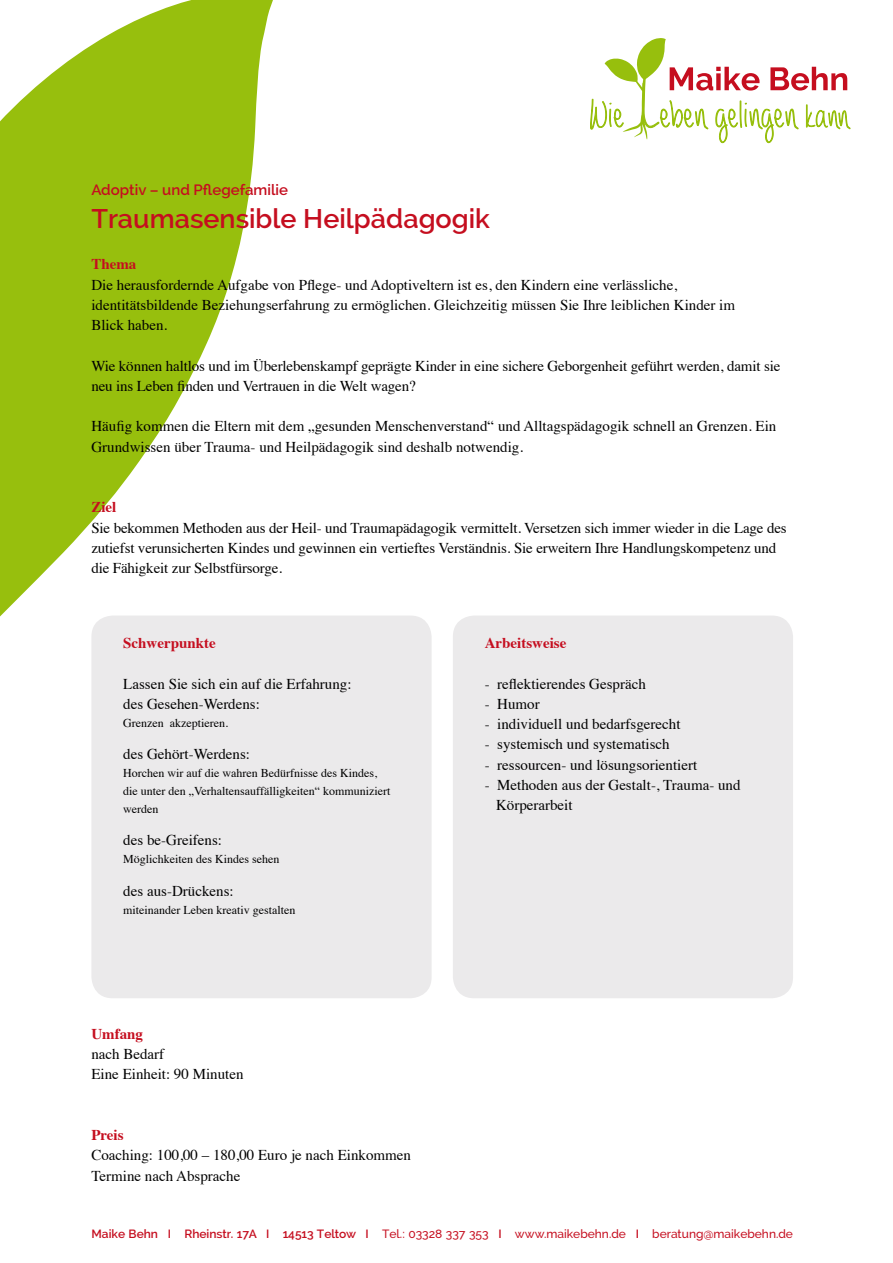
<style>
.page{position:relative;width:893px;height:1263px;background:#fff}
.page>*{position:absolute;margin:0;border:0;box-sizing:border-box;transform-origin:0 0}
.t1{font:600 27px "Raleway";color:#c50e1f}
.t2{font:15px/20.2px "Times";color:#000}
.t3{font:700 15px "Times";color:#c50e1f}
.t4{font:600 15px "Raleway";color:#c50e1f}
.t5{font:12px/18px "Times";color:#000}
.t6{font:500 12px "Raleway";color:#c50e1f}
.s1{font-weight:600}
</style>
<div class="page">
<svg style="left:0;top:0;width:273px;height:617px;fill:#97bf0d"></svg>
<svg style="left:590px;top:38px;width:261px;height:106px"></svg>
<div style="left:91px;top:615px;width:341px;height:383px;background:#ebeaeb;border-radius:21px"></div>
<div style="left:453px;top:615px;width:340px;height:383px;background:#ebeaeb;border-radius:21px"></div>
<p class="t4" style="left:91px;top:181px;width:198px">Adoptiv – und Pflegefamilie</p>
<h1 class="t1" style="left:91px;top:202px;width:400px">Traumasensible Heilpädagogik</h1>
<p class="t3" style="left:91px;top:250px;width:46px">Thema</p>
<p class="t2" style="left:91px;top:273px;width:645px">Die herausfordernde Aufgabe von Pflege- und Adoptiveltern ist es, den Kindern eine verlässliche, identitätsbildende Beziehungserfahrung zu ermöglichen. Gleichzeitig müssen Sie Ihre leiblichen Kinder im<br>Blick haben.</p>
<p class="t2" style="left:91px;top:354px;width:690px">Wie können haltlos und im Überlebenskampf geprägte Kinder in eine sichere Geborgenheit geführt werden, damit sie neu ins Leben finden und Vertrauen in die Welt wagen?</p>
<p class="t2" style="left:91px;top:415px;width:686px">Häufig kommen die Eltern mit dem „gesunden Menschenverstand“ und Alltagspädagogik schnell an Grenzen. Ein<br>Grundwissen über Trauma- und Heilpädagogik sind deshalb notwendig.</p>
<p class="t3" style="left:91px;top:493px;width:27px">Ziel</p>
<p class="t2" style="left:91px;top:516px;width:697px">Sie bekommen Methoden aus der Heil- und Traumapädagogik vermittelt. Versetzen sich immer wieder in die Lage des zutiefst verunsicherten Kindes und gewinnen ein vertieftes Verständnis. Sie erweitern Ihre Handlungskompetenz und die Fähigkeit zur Selbstfürsorge.</p>
<p class="t3" style="left:123px;top:629px;width:94px">Schwerpunkte</p>
<p class="t2" style="left:123px;top:672px;width:230px">Lassen Sie sich ein auf die Erfahrung: des Gesehen-Werdens:</p>
<p class="t5" style="left:123px;top:713px;width:106px">Grenzen akzeptieren.</p>
<p class="t2" style="left:123px;top:743px;width:128px">des Gehört-Werdens:</p>
<p class="t5" style="left:123px;top:763px;width:269px">Horchen wir auf die wahren Bedürfnisse des Kindes, die unter den „Verhaltensauffälligkeiten“ kommuniziert werden</p>
<p class="t2" style="left:123px;top:829px;width:100px">des be-Greifens:</p>
<p class="t5" style="left:123px;top:849px;width:158px">Möglichkeiten des Kindes sehen</p>
<p class="t2" style="left:123px;top:879px;width:112px">des aus-Drückens:</p>
<p class="t5" style="left:123px;top:899px;width:174px">miteinander Leben kreativ gestalten</p>
<p class="t3" style="left:91px;top:1019px;width:53px">Umfang</p>
<p class="t2" style="left:91px;top:1043px;width:154px">nach Bedarf<br>Eine Einheit: 90 Minuten</p>
<p class="t3" style="left:91px;top:1121px;width:34px">Preis</p>
<p class="t2" style="left:91px;top:1144px;width:321px">Coaching: 100,00 – 180,00 Euro je nach Einkommen<br>Termine nach Absprache</p>
<p class="t3" style="left:485px;top:629px;width:83px">Arbeitsweise</p>
<p class="t2" style="left:485px;top:672px;width:163px">- reflektierendes Gespräch</p>
<p class="t2" style="left:485px;top:692px;width:56px">- Humor</p>
<p class="t2" style="left:485px;top:713px;width:197px">- individuell und bedarfsgerecht</p>
<p class="t2" style="left:485px;top:733px;width:186px">- systemisch und systematisch</p>
<p class="t2" style="left:485px;top:753px;width:214px">- ressourcen- und lösungsorientiert</p>
<p class="t2" style="left:496px;top:773px;width:246px;text-indent:-11px">- Methoden aus der Gestalt-, Trauma- und<br>Körperarbeit</p>
<p class="t6" style="left:91px;top:1227px;width:703px"><span class="s1">Maike Behn I Rheinstr. 17A I 14513 Teltow I</span> Tel.: 03328 337 353 <span class="s1">I</span> www.maikebehn.de <span class="s1">I</span> beratung@maikebehn.de</p>
</div>
